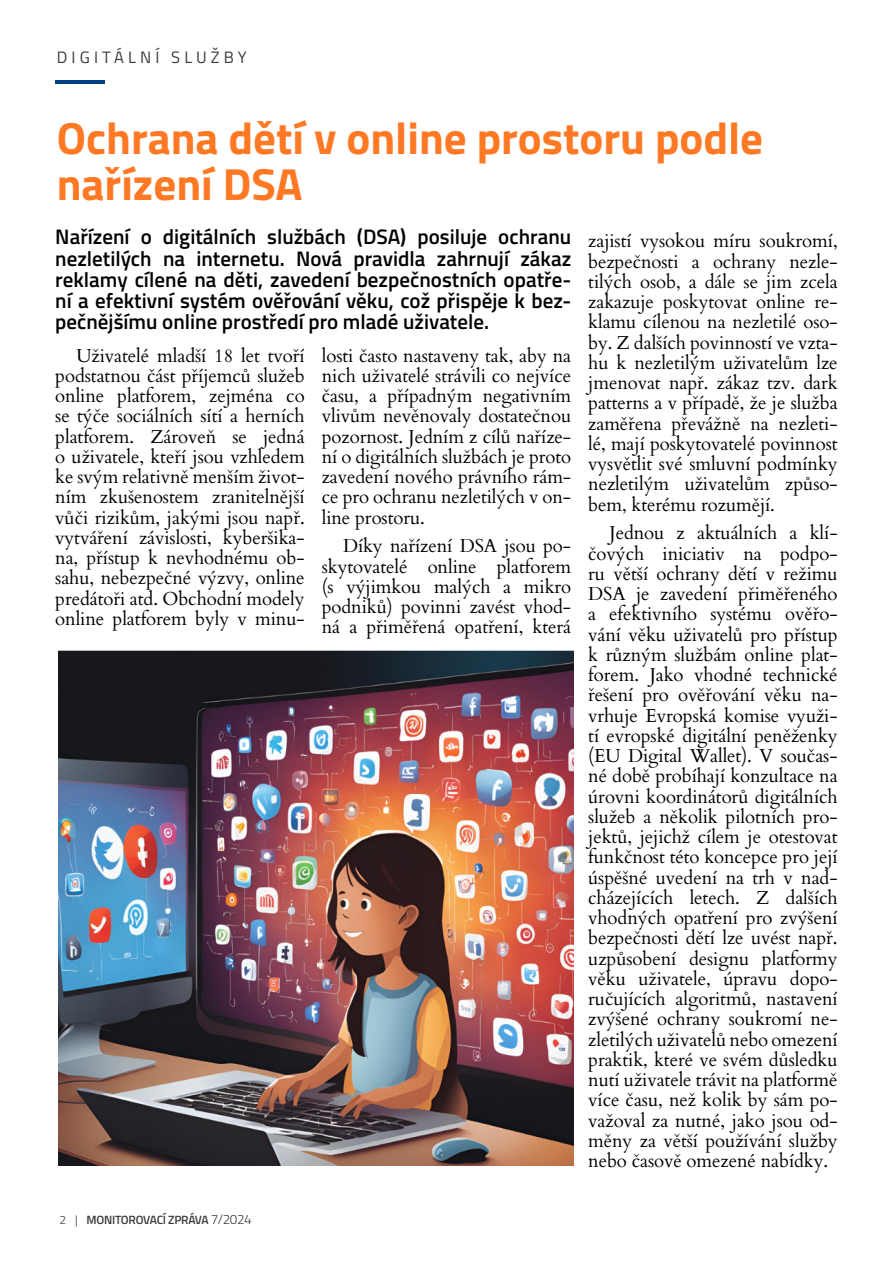
<style>
.page{position:relative;width:893px;height:1263px;background:#fff}
.page>*{position:absolute;margin:0;border:0;box-sizing:border-box;transform-origin:0 0}
.t1{font:700 45px/46.5px "Titillium";color:#ff7824}
.t2{font:600 21px/21px "Titillium";color:#020203;text-align:justify}
.t3{font:18.75px/20.2px "Cardo";letter-spacing:-.005em;color:#000;text-align:justify}
.t4{font:16.5px "Titillium";letter-spacing:.25em;color:#3c3c3b}
.t5{font:600 12px "Titillium";letter-spacing:-.02em;color:#3c3c3b}
.s1{font-weight:300}
.s2{font-weight:300;font-size:13.5px}
</style>
<div class="page">
<hr style="left:55px;top:80px;width:50px;height:4px;background:#004289">
<img style="left:58px;top:651px;width:515px;height:514px">
<p class="t4" style="left:57px;top:45px;width:191px">DIGITÁLNÍ SLUŽBY</p>
<h1 class="t1" style="left:57px;top:113px;width:708px">Ochrana dětí v online prostoru podle nařízení DSA</h1>
<p class="t2" style="left:55px;top:226px;width:517px">Nařízení o digitálních službách (DSA) posiluje ochranu nezletilých na internetu. Nová pravidla zahrnují zákaz reklamy cílené na děti, zavedení bezpečnostních opatře&shy;ní a efektivní systém ověřování věku, což přispěje k bez&shy;pečnějšímu online prostředí pro mladé uživatele.</p>
<p class="t3" style="left:55px;top:344px;width:251px;text-indent:21px">Uživatelé mladší 18 let tvoří podstatnou část příjemců služeb online platforem, zejména co se týče sociálních sítí a herních platforem. Zároveň se jedná o uživatele, kteří jsou vzhledem ke svým relativně menším život&shy;ním zkušenostem zranitelnější vůči rizikům, jakými jsou např. vytváření závislosti, kyberšika&shy;na, přístup k nevhodnému ob&shy;sahu, nebezpečné výzvy, online predátoři atd. Obchodní modely online platforem byly v minu-</p>
<p class="t3" style="left:322px;top:344px;width:251px">losti často nastaveny tak, aby na nich uživatelé strávili co nejvíce času, a případným negativním vlivům nevěnovaly dostatečnou pozornost. Jedním z cílů naříze&shy;ní o digitálních službách je proto zavedení nového právního rám&shy;ce pro ochranu nezletilých v on&shy;line prostoru.</p>
<p class="t3" style="left:588px;top:230px;width:251px">zajistí vysokou míru soukromí, bezpečnosti a ochrany nezle&shy;tilých osob, a dále se jim zcela zakazuje poskytovat online re&shy;klamu cílenou na nezletilé oso&shy;by. Z dalších povinností ve vzta&shy;hu k nezletilým uživatelům lze jmenovat např. zákaz tzv. dark patterns a v případě, že je služba zaměřena převážně na nezleti&shy;lé, mají poskytovatelé povinnost vysvětlit své smluvní podmínky nezletilým uživatelům způso&shy;bem, kterému rozumějí.</p>
<p class="t3" style="left:588px;top:522px;width:251px;text-indent:21px">Jednou z aktuálních a klí&shy;čových iniciativ na podpo&shy;ru větší ochrany dětí v režimu DSA je zavedení přiměřeného a efektivního systému ověřo&shy;vání věku uživatelů pro přístup k různým službám online plat&shy;forem. Jako vhodné technické řešení pro ověřování věku na&shy;vrhuje Evropská komise využi&shy;tí evropské digitální peněženky (EU Digital Wallet). V součas&shy;né době probíhají konzultace na úrovni koordinátorů digitálních služeb a několik pilotních pro&shy;jektů, jejichž cílem je otestovat funkčnost této koncepce pro její úspěšné uvedení na trh v nad&shy;cházejících letech. Z dalších vhodných opatření pro zvýšení bezpečnosti dětí lze uvést např. uzpůsobení designu platformy věku uživatele, úpravu dopo&shy;ručujících algoritmů, nastavení zvýšené ochrany soukromí ne&shy;zletilých uživatelů nebo omezení praktik, které ve svém důsledku nutí uživatele trávit na platformě více času, než kolik by sám po&shy;važoval za nutné, jako jsou od&shy;měny za větší používání služby nebo časově omezené nabídky.</p>
<p class="t3" style="left:322px;top:535px;width:251px;text-indent:21px">Díky nařízení DSA jsou po&shy;skytovatelé online platforem (s výjimkou malých a mikro podniků) povinni zavést vhod&shy;ná a přiměřená opatření, která</p>
<p class="t5" style="left:60px;top:1211px;width:194px"><span class="s1">2 |</span> MONITOROVACÍ ZPRÁVA <span class="s2">7/2024</span></p>
</div>
